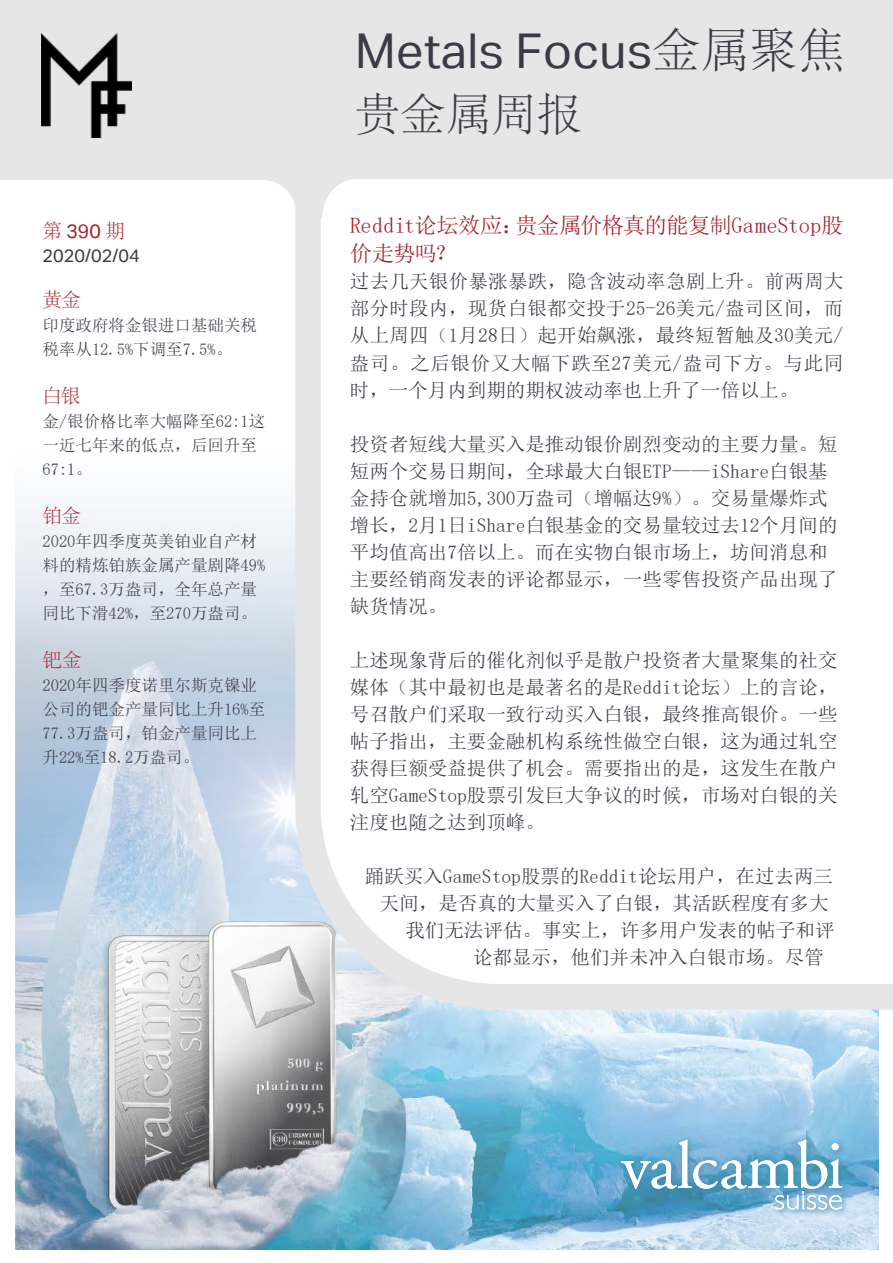
<style>
.page{position:relative;width:893px;height:1263px;background:#fff}
.page>*{position:absolute;margin:0;border:0;box-sizing:border-box;transform-origin:0 0}
.t1{font:300 54px "Aktiv Grotesk";letter-spacing:.01em;color:#3e3a45}
.t2{font:300 48px "Adobe Song Std";color:#3e3a45}
.t3{font:300 45px "Adobe Song Std";letter-spacing:.01em;color:#3e3a45}
.t4{font:22.05px/28.5px "Sim Sun";letter-spacing:-.025em;color:#a71e2b}
.t5{font:300 19.5px "Adobe Song Std";letter-spacing:-.02em;color:#a71e2b}
.t6{font:19.5px "Aktiv Grotesk";color:#a71e2b}
.t7{font:19.35px/27px "Sim Sun";color:#3e3a45;text-align:justify}
.t8{font:18px "Aktiv Grotesk";color:#3e3a45}
.t9{font:16.5px/24px "Sim Sun";color:#3e3a45}
.s1{font-family:"Adobe Song Std";font-weight:300}
</style>
<div class="page">
<img style="left:16px;top:508px;width:863px;height:742px">
<div style="left:616px;top:1135px;width:234px;height:82px;background:#00649a;opacity:.6"></div>
<svg style="left:621px;top:1140px;width:221px;height:69px"></svg>
<svg style="left:295px;top:218px;width:598px;height:791px"></svg>
<div style="left:0;top:0;width:893px;height:179px;background:#e6e6e6"></div>
<img style="left:41px;top:34px;width:90px;height:103px">
<svg style="left:257px;top:137px;width:104px;height:81px"></svg>
<p class="t6" style="left:43px;top:219px;width:84px"><span class="s1">第</span> 390 <span class="s1">期</span></p>
<p class="t8" style="left:43px;top:245px;width:99px">2020/02/04</p>
<p class="t5" style="left:43px;top:289px;width:40px">黄金</p>
<p class="t9" style="left:43px;top:313px;width:216px">印度政府将金银进口基础关税税率从12.5%下调至7.5%。</p>
<p class="t5" style="left:43px;top:385px;width:40px">白银</p>
<p class="t9" style="left:43px;top:409px;width:224px">金/银价格比率大幅降至62:1这一近七年来的低点，后回升至<br>67:1。</p>
<p class="t5" style="left:43px;top:505px;width:40px">铂金</p>
<p class="t9" style="left:43px;top:529px;width:224px">2020年四季度英美铂业自产材料的精炼铂族金属产量剧降49%，至67.3万盎司，全年总产量同比下滑42%，至270万盎司。</p>
<p class="t5" style="left:43px;top:649px;width:41px">钯金</p>
<p class="t9" style="left:43px;top:673px;width:224px">2020年四季度诺里尔斯克镍业公司的钯金产量同比上升16%至<br>77.3万盎司，铂金产量同比上升22%至18.2万盎司。</p>
<h2 class="t2" style="left:653px;top:25px;width:195px">金属聚焦</h2>
<h1 class="t1" style="left:355px;top:24px;width:328px">Metals Focus</h1>
<h3 class="t3" style="left:355px;top:91px;width:228px">贵金属周报</h3>
<p class="t4" style="left:350px;top:211px;width:495px">Reddit论坛效应：贵金属价格真的能复制GameStop股价走势吗？</p>
<p class="t7" style="left:350px;top:268px;width:495px">过去几天银价暴涨暴跌，隐含波动率急剧上升。前两周大部分时段内，现货白银都交投于25-26美元/盎司区间，而从上周四（1月28日）起开始飙涨，最终短暂触及30美元/盎司。之后银价又大幅下跌至27美元/盎司下方。与此同时，一个月内到期的期权波动率也上升了一倍以上。</p>
<p class="t7" style="left:350px;top:430px;width:489px;text-align:left">投资者短线大量买入是推动银价剧烈变动的主要力量。短短两个交易日期间，全球最大白银ETP——iShare白银基金持仓就增加5,300万盎司（增幅达9%）。交易量爆炸式增长，2月1日iShare白银基金的交易量较过去12个月间的平均值高出7倍以上。而在实物白银市场上，坊间消息和主要经销商发表的评论都显示，一些零售投资产品出现了缺货情况。</p>
<p class="t7" style="left:350px;top:646px;width:489px">上述现象背后的催化剂似乎是散户投资者大量聚集的社交媒体（其中最初也是最著名的是Reddit论坛）上的言论，号召散户们采取一致行动买入白银，最终推高银价。一些帖子指出，主要金融机构系统性做空白银，这为通过轧空获得巨额受益提供了机会。需要指出的是，这发生在散户轧空GameStop股票引发巨大争议的时候，市场对白银的关注度也随之达到顶峰。</p>
<p class="t7" style="left:365px;top:862px;width:469px">踊跃买入GameStop股票的Reddit论坛用户，在过去两三</p>
<p class="t7" style="left:380px;top:889px;width:450px">天间，是否真的大量买入了白银，其活跃程度有多大</p>
<p class="t7" style="left:405px;top:916px;width:430px">我们无法评估。事实上，许多用户发表的帖子和评</p>
<p class="t7" style="left:473px;top:943px;width:352px">论都显示，他们并未冲入白银市场。尽管</p>
</div>
